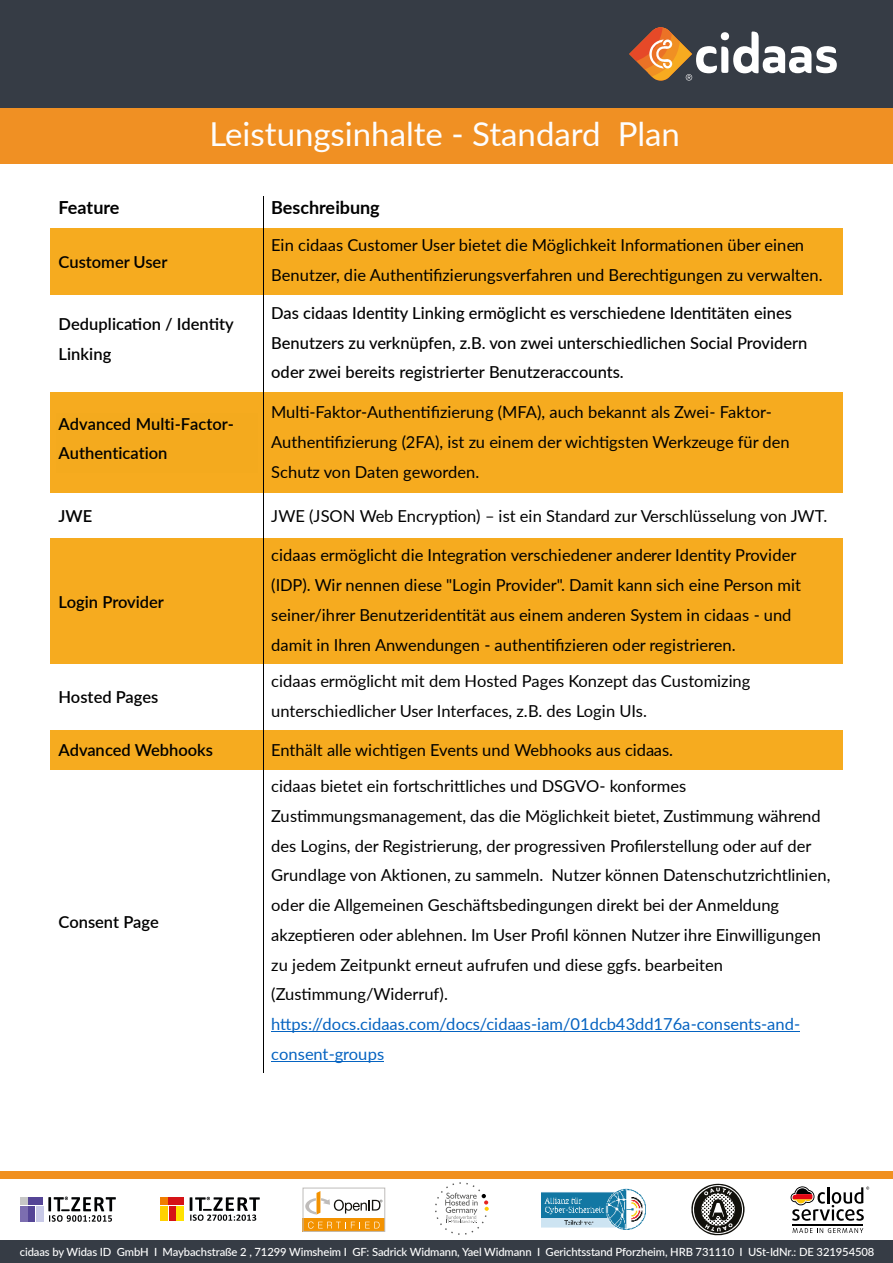
<style>
.page{position:relative;width:893px;height:1263px;background:#fff}
.page>*{position:absolute;margin:0;border:0;box-sizing:border-box;transform-origin:0 0}
.t1{font:33px "Lato";color:#fdfdfd}
.t2{font:700 18px "Lato";letter-spacing:-.005em;color:#000}
.t3{font:16.5px/29.7px "Lato";color:#000}
.t4{font:500 16.5px/29.5px "Lato";color:#000}
.t5{font:600 16.5px/29.5px "Lato";color:#000}
.t6{font:16.5px/30px "Lato";color:#0563c1}
.t7{font:500 11.25px "Lato";letter-spacing:-.01em;color:#fff}
</style>
<div class="page">
<div style="left:0;top:0;width:893px;height:108px;background:#363c45"></div>
<div style="left:0;top:108px;width:893px;height:56px;background:#f09023"></div>
<svg style="left:629px;top:27px;width:208px;height:54px"></svg>
<div style="left:0;top:1240px;width:893px;height:23px;background:#363c45"></div>
<div style="left:0;top:1171px;width:893px;height:8px;background:#f09020"></div>
<svg style="left:190px;top:1197px;width:70px;height:24px"></svg>
<div style="left:160px;top:1197px;width:8px;height:7px;background:#f07d00"></div>
<div style="left:169px;top:1197px;width:15px;height:7px;background:#d51317"></div>
<div style="left:160px;top:1206px;width:8px;height:15px;background:#ffd100"></div>
<div style="left:169px;top:1206px;width:7px;height:15px;background:#d51317"></div>
<div style="left:177px;top:1206px;width:7px;height:15px;background:#ffe200"></div>
<svg style="left:48px;top:1196px;width:68px;height:26px"></svg>
<div style="left:20px;top:1197px;width:7px;height:8px;background:#c6c6c6"></div>
<div style="left:28px;top:1197px;width:15px;height:8px;background:#554596"></div>
<div style="left:20px;top:1206px;width:7px;height:16px;background:#7c6eb0"></div>
<div style="left:28px;top:1206px;width:7px;height:16px;background:#554596"></div>
<div style="left:36px;top:1206px;width:7px;height:16px;background:#c8c9e7"></div>
<div style="left:303px;top:1218px;width:82px;height:14px;background:#f39200"></div>
<div style="left:303px;top:1187px;width:82px;height:45px;border:1px solid #bfbcba"></div>
<svg style="left:305px;top:1191px;width:77px;height:23px"></svg>
<svg style="left:308px;top:1221px;width:72px;height:7px"></svg>
<svg style="left:435px;top:1182px;width:54px;height:53px"></svg>
<svg style="left:691px;top:1183px;width:54px;height:53px"></svg>
<svg style="left:792px;top:1228px;width:71px;height:5px"></svg>
<hr style="left:792px;top:1224px;width:71px;height:1px;background:#000">
<svg style="left:791px;top:1186px;width:78px;height:35px"></svg>
<hr style="left:263px;top:196px;width:1px;height:32px;background:#000">
<div style="left:50px;top:228px;width:213px;height:67px;background:#f6ab1f"></div>
<div style="left:263px;top:228px;width:580px;height:67px;background:#f6ab1f"></div>
<hr style="left:263px;top:228px;width:1px;height:67px;background:#000">
<hr style="left:263px;top:295px;width:1px;height:97px;background:#000">
<div style="left:50px;top:392px;width:213px;height:101px;background:#f6ab1f"></div>
<div style="left:263px;top:392px;width:580px;height:101px;background:#f6ab1f"></div>
<hr style="left:263px;top:392px;width:1px;height:101px;background:#000">
<hr style="left:263px;top:493px;width:1px;height:45px;background:#000">
<div style="left:50px;top:538px;width:213px;height:126px;background:#f6ab1f"></div>
<div style="left:263px;top:538px;width:580px;height:126px;background:#f6ab1f"></div>
<hr style="left:263px;top:538px;width:1px;height:126px;background:#000">
<hr style="left:263px;top:664px;width:1px;height:66px;background:#000">
<div style="left:50px;top:730px;width:213px;height:39px;background:#f6ab1f"></div>
<div style="left:263px;top:730px;width:580px;height:39px;background:#f6ab1f"></div>
<hr style="left:263px;top:730px;width:1px;height:39px;background:#000">
<hr style="left:271px;top:1031px;width:529px;height:1px;background:#0563c1">
<hr style="left:271px;top:1061px;width:113px;height:1px;background:#0563c1">
<hr style="left:263px;top:769px;width:1px;height:304px;background:#000">
<img style="left:542px;top:1188px;width:104px;height:41px">
<h1 class="t1" style="left:209px;top:122px;width:472px">Leistungsinhalte - Standard Plan</h1>
<p class="t2" style="left:59px;top:194px;width:62px">Feature</p>
<p class="t2" style="left:271px;top:194px;width:110px">Beschreibung</p>
<p class="t5" style="left:59px;top:247px;width:111px">Customer User</p>
<p class="t3" style="left:271px;top:232px;width:553px">Ein cidaas Customer User bietet die Möglichkeit Informationen über einen<br>Benutzer, die Authentifizierungsverfahren und Berechtigungen zu verwalten.</p>
<p class="t5" style="left:59px;top:309px;width:177px">Deduplication / Identity<br>Linking</p>
<p class="t4" style="left:271px;top:298px;width:538px">Das cidaas Identity Linking ermöglicht es verschiedene Identitäten eines<br>Benutzers zu verknüpfen, z.B. von zwei unterschiedlichen Social Providern oder zwei bereits registrierter Benutzeraccounts.</p>
<p class="t5" style="left:59px;top:409px;width:177px">Advanced Multi-Factor-<br>Authentication</p>
<p class="t3" style="left:271px;top:396px;width:520px">Multi-Faktor-Authentifizierung (MFA), auch bekannt als Zwei- Faktor-<br>Authentifizierung (2FA), ist zu einem der wichtigsten Werkzeuge für den<br>Schutz von Daten geworden.</p>
<p class="t5" style="left:59px;top:501px;width:35px">JWE</p>
<p class="t3" style="left:271px;top:500px;width:558px">JWE (JSON Web Encryption) – ist ein Standard zur Verschlüsselung von JWT.</p>
<p class="t5" style="left:59px;top:586px;width:107px">Login Provider</p>
<p class="t5" style="left:59px;top:682px;width:101px">Hosted Pages</p>
<p class="t3" style="left:271px;top:540px;width:531px">cidaas ermöglicht die Integration verschiedener anderer Identity Provider (IDP). Wir nennen diese "Login Provider". Damit kann sich eine Person mit seiner/ihrer Benutzeridentität aus einem anderen System in cidaas - und damit in Ihren Anwendungen - authentifizieren oder registrieren.</p>
<p class="t3" style="left:271px;top:668px;width:481px">cidaas ermöglicht mit dem Hosted Pages Konzept das Customizing unterschiedlicher User Interfaces, z.B. des Login UIs.</p>
<p class="t5" style="left:59px;top:734px;width:156px">Advanced Webhooks</p>
<p class="t3" style="left:271px;top:734px;width:403px">Enthält alle wichtigen Events und Webhooks aus cidaas.</p>
<p class="t5" style="left:59px;top:906px;width:102px">Consent Page</p>
<p class="t3" style="left:271px;top:773px;width:561px">cidaas bietet ein fortschrittliches und DSGVO- konformes Zustimmungsmanagement, das die Möglichkeit bietet, Zustimmung während des Logins, der Registrierung, der progressiven Profilerstellung oder auf der Grundlage von Aktionen, zu sammeln. Nutzer können Datenschutzrichtlinien, oder die Allgemeinen Geschäftsbedingungen direkt bei der Anmeldung akzeptieren oder ablehnen. Im User Profil können Nutzer ihre Einwilligungen zu jedem Zeitpunkt erneut aufrufen und diese ggfs. bearbeiten (Zustimmung/Widerruf).</p>
<p class="t6" style="left:271px;top:1008px;width:531px">https://docs.cidaas.com/docs/cidaas-iam/01dcb43dd176a-consents-and&shy;consent-groups</p>
<p class="t7" style="left:20px;top:1248px;width:856px">cidaas by Widas ID GmbH I Maybachstraße 2 , 71299 Wimsheim I GF: Sadrick Widmann, Yael Widmann I Gerichtsstand Pforzheim, HRB 731110 I USt-IdNr.: DE 321954508</p>
</div>
